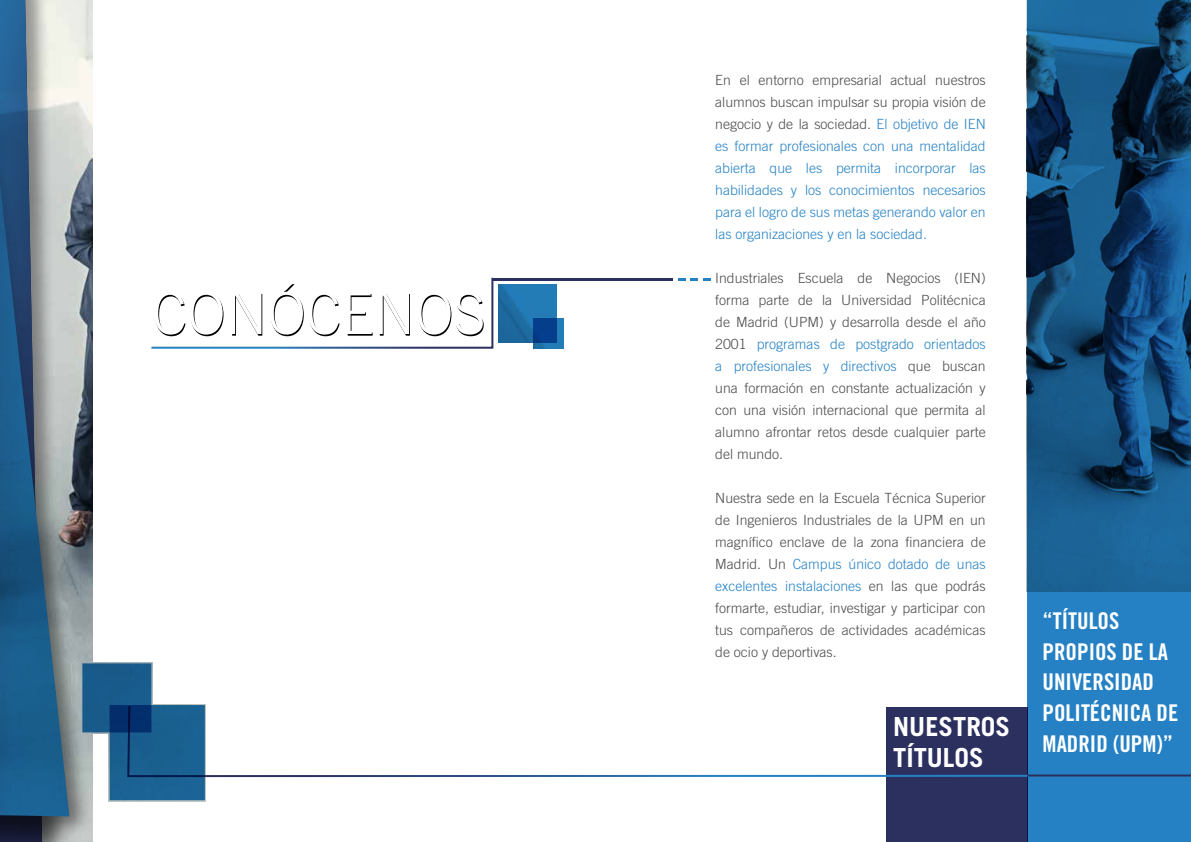
<style>
.page{position:relative;width:1191px;height:842px;background:#fff}
.page>*{position:absolute;margin:0;border:0;box-sizing:border-box;transform-origin:0 0}
.t1{font:300 57.8px "Trade Gothic";color:#000}
.t2{font:700 26.3px/30.7px "Trade Gothic";color:#fff}
.t3{font:23px/30.7px "Trade Gothic Bold Cond Twenty";color:#fff}
.t4{font:300 14px/22px "Trade Gothic";color:#4a4a49;text-align:justify}
.t5{font:300 14px/22px "Trade Gothic";color:#2581c4;text-align:justify}
.s1{color:#4a4a49}
.s2{color:#2581c4}
</style>
<div class="page">
<div style="left:1026px;top:0;width:165px;height:842px;background:#2581c4"></div>
<img style="left:1026px;top:0;width:165px;height:591px">
<svg style="left:151px;top:277px;width:343px;height:72px"></svg>
<hr style="left:492px;top:278px;width:180px;height:2px;background:#2b305f">
<svg style="left:678px;top:278px;width:7px;height:3px"></svg>
<svg style="left:691px;top:278px;width:19px;height:3px"></svg>
<svg style="left:498px;top:284px;width:59px;height:59px;background:#2072aa"></svg>
<svg style="left:533px;top:318px;width:30px;height:31px"></svg>
<div style="left:886px;top:708px;width:141px;height:134px;background:#2b305f"></div>
<hr style="left:1027px;top:774px;width:164px;height:2px;background:#fff">
<div style="left:0;top:0;width:93px;height:842px;background:#000;opacity:.37"></div>
<div style="left:0;top:0;width:82px;height:842px;background:#000;opacity:.59"></div>
<svg style="left:0;top:0;width:69px;height:816px;background:#5c7e98"></svg>
<svg style="left:151px;top:704px;width:878px;height:74px"></svg>
<div style="left:110px;top:705px;width:95px;height:95px;background:#1a6191;border:2px solid #2581c4"></div>
<svg style="left:82px;top:663px;width:69px;height:69px;background:#145083"></svg>
<h1 class="t1" style="left:152px;top:281px;width:335px">CONÓCENOS</h1>
<p class="t5" style="left:715px;top:69px;width:272px"><span class="s1">En el entorno empresarial actual nuestros alumnos buscan impulsar su propia visión de negocio y de la sociedad.</span> El objetivo de IEN es formar profesionales con una mentalidad abierta que les permita incorporar las habilidades y los conocimientos necesarios para el logro de sus metas generando valor en las organizaciones y en la sociedad.</p>
<p class="t4" style="left:715px;top:267px;width:272px">Industriales Escuela de Negocios (IEN) forma parte de la Universidad Politécnica de Madrid (UPM) y desarrolla desde el año 2001 <span class="s2">programas de postgrado orientados a profesionales y directivos</span> que buscan una formación en constante actualización y con una visión internacional que permita al alumno afrontar retos desde cualquier parte del mundo.</p>
<p class="t4" style="left:715px;top:486px;width:272px">Nuestra sede en la Escuela Técnica Superior de Ingenieros Industriales de la UPM en un magnífico enclave de la zona financiera de Madrid. Un <span class="s2">Campus único dotado de unas excelentes instalaciones</span> en las que podrás formarte, estudiar, investigar y participar con tus compañeros de actividades académicas de ocio y deportivas.</p>
<h2 class="t2" style="left:893px;top:711px;width:118px">NUESTROS<br>TÍTULOS</h2>
<h3 class="t3" style="left:1042px;top:605px;width:137px">“TÍTULOS<br>PROPIOS DE LA<br>UNIVERSIDAD<br>POLITÉCNICA DE<br>MADRID (UPM)”</h3>
</div>
